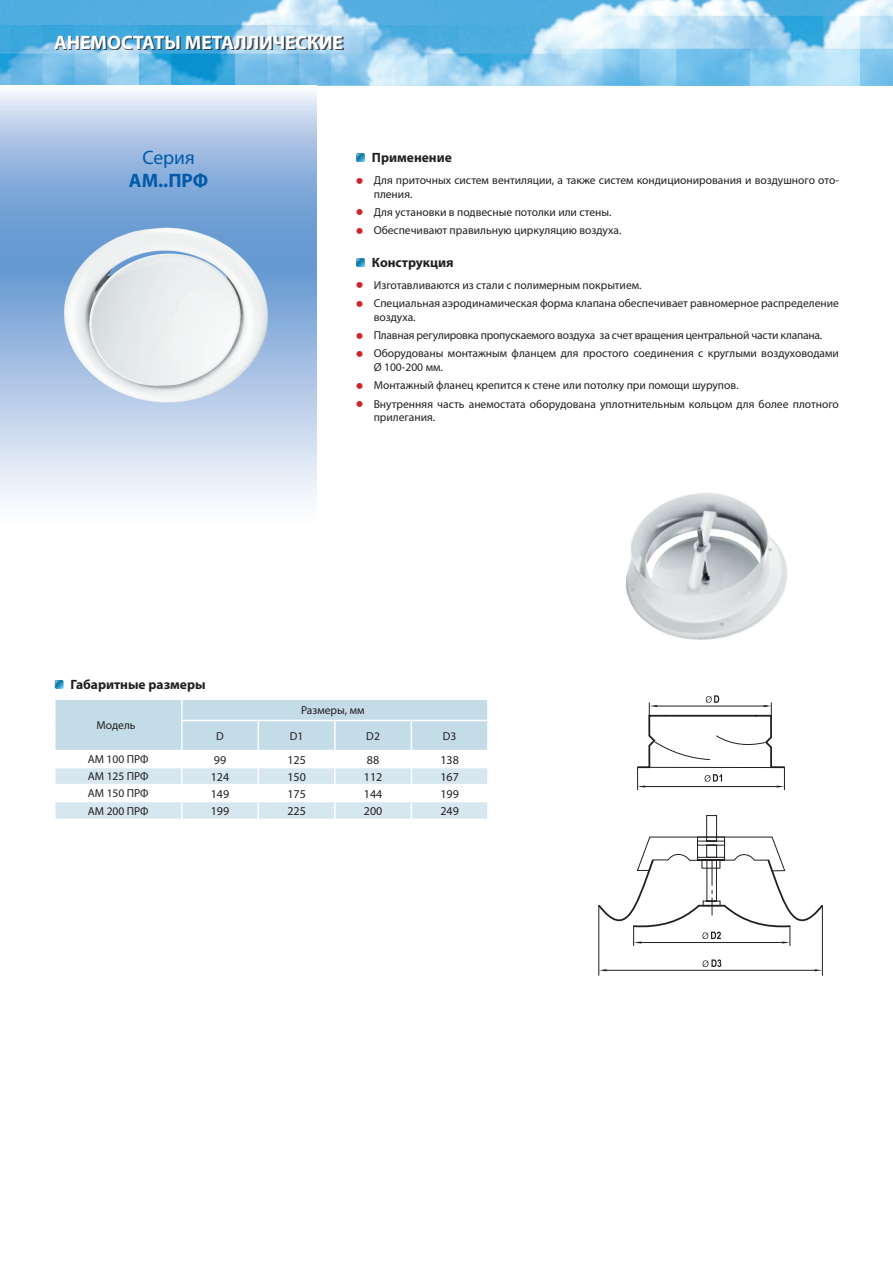
<style>
.page{position:relative;width:893px;height:1263px;background:#fff}
.page>*{position:absolute;margin:0;border:0;box-sizing:border-box;transform-origin:0 0}
.t1{font:700 19.5px "Myriad Pro";color:#fff}
.t2{font:700 19.5px "Myriad Pro";color:#015aaa}
.t3{font:19.5px "Myriad Pro";color:#015aaa}
.t4{font:700 13.5px "Myriad Pro";color:#231f20}
.t5{font:12px "Myriad Pro";color:#231f20}
.t6{font:11.55px/13.8px "Myriad Pro";color:#231f20}
.t7{font:11.55px "Myriad Pro";letter-spacing:-.02em;color:#231f20}
.s1{font-family:"Free Set C";font-weight:700;font-size:17.4px;color:#d1232a}
</style>
<div class="page">
<img style="left:0;top:0;width:893px;height:85px">
<svg style="left:0;top:93px;width:317px;height:595px"></svg>
<div style="left:56px;top:37px;width:288px;height:13px;background:#231f20;opacity:.75"></div>
<svg style="left:356px;top:153px;width:9px;height:9px"></svg>
<svg style="left:356px;top:258px;width:9px;height:9px"></svg>
<svg style="left:55px;top:699px;width:433px;height:120px"></svg>
<svg style="left:55px;top:680px;width:8px;height:8px"></svg>
<img style="left:625px;top:493px;width:163px;height:147px">
<hr style="left:603px;top:970px;width:214px;height:1px;background:#231f20">
<hr style="left:599px;top:905px;width:1px;height:70px;background:#231f20">
<hr style="left:822px;top:906px;width:1px;height:69px;background:#231f20">
<svg style="left:814px;top:969px;width:8px;height:2px"></svg>
<svg style="left:599px;top:969px;width:8px;height:2px"></svg>
<svg style="left:637px;top:695px;width:148px;height:95px"></svg>
<svg style="left:702px;top:959px;width:19px;height:8px"></svg>
<svg style="left:598px;top:815px;width:225px;height:131px"></svg>
<img style="left:53px;top:209px;width:226px;height:219px">
<h1 class="t1" style="left:54px;top:29px;width:290px">АНЕМОСТАТЫ МЕТАЛЛИЧЕСКИЕ</h1>
<h1 class="t3" style="left:142px;top:145px;width:54px">Серия</h1>
<h1 class="t2" style="left:129px;top:168px;width:81px">АM..ПРФ</h1>
<p class="t4" style="left:372px;top:149px;width:81px">Применение</p>
<p class="t6" style="left:374px;top:173px;width:467px;text-indent:-17px"><span class="s1">•</span> Для приточных систем вентиляции, а также систем кондиционирования и воздушного ото&shy;пления.</p>
<p class="t6" style="left:356px;top:205px;width:257px"><span class="s1">•</span> Для установки в подвесные потолки или стены.</p>
<p class="t6" style="left:356px;top:223px;width:267px"><span class="s1">•</span> Обеспечивают правильную циркуляцию воздуха.</p>
<p class="t4" style="left:372px;top:253px;width:83px">Конструкция</p>
<p class="t6" style="left:356px;top:278px;width:287px"><span class="s1">•</span> Изготавливаются из стали с полимерным покрытием.</p>
<p class="t6" style="left:374px;top:296px;width:467px;text-indent:-17px"><span class="s1">•</span> Специальная аэродинамическая форма клапана обеспечивает равномерное распределение воздуха.</p>
<p class="t7" style="left:356px;top:328px;width:467px"><span class="s1">•</span> Плавная регулировка пропускаемого воздуха за счет вращения центральной части клапана.</p>
<p class="t6" style="left:374px;top:346px;width:467px;text-indent:-17px"><span class="s1">•</span> Оборудованы монтажным фланцем для простого соединения с круглыми воздуховодами<br>Ø 100-200 мм.</p>
<p class="t6" style="left:356px;top:378px;width:384px"><span class="s1">•</span> Монтажный фланец крепится к стене или потолку при помощи шурупов.</p>
<p class="t6" style="left:374px;top:397px;width:467px;text-indent:-17px"><span class="s1">•</span> Внутренняя часть анемостата оборудована уплотнительным кольцом для более плотного прилегания.</p>
<p class="t4" style="left:70px;top:675px;width:137px">Габаритные размеры</p>
<p class="t6" style="left:97px;top:718px;width:41px">Модель</p>
<p class="t6" style="left:301px;top:703px;width:65px">Размеры, мм</p>
<p class="t6" style="left:216px;top:729px;width:9px">D</p>
<p class="t6" style="left:290px;top:729px;width:15px">D1</p>
<p class="t6" style="left:366px;top:729px;width:15px">D2</p>
<p class="t6" style="left:443px;top:729px;width:15px">D3</p>
<p class="t6" style="left:88px;top:752px;width:62px">АМ 100 ПРФ</p>
<p class="t5" style="left:214px;top:752px;width:14px">99</p>
<p class="t5" style="left:287px;top:752px;width:20px">125</p>
<p class="t5" style="left:367px;top:752px;width:14px">88</p>
<p class="t5" style="left:440px;top:752px;width:20px">138</p>
<p class="t6" style="left:88px;top:769px;width:62px">АМ 125 ПРФ</p>
<p class="t5" style="left:211px;top:769px;width:20px">124</p>
<p class="t5" style="left:287px;top:769px;width:20px">150</p>
<p class="t5" style="left:364px;top:769px;width:20px">112</p>
<p class="t5" style="left:440px;top:769px;width:20px">167</p>
<p class="t6" style="left:88px;top:786px;width:62px">АМ 150 ПРФ</p>
<p class="t5" style="left:211px;top:786px;width:20px">149</p>
<p class="t5" style="left:287px;top:786px;width:20px">175</p>
<p class="t5" style="left:364px;top:786px;width:20px">144</p>
<p class="t5" style="left:440px;top:786px;width:20px">199</p>
<p class="t6" style="left:88px;top:804px;width:62px">АМ 200 ПРФ</p>
<p class="t5" style="left:211px;top:803px;width:20px">199</p>
<p class="t5" style="left:287px;top:803px;width:20px">225</p>
<p class="t5" style="left:364px;top:803px;width:20px">200</p>
<p class="t5" style="left:440px;top:803px;width:20px">249</p>
</div>
